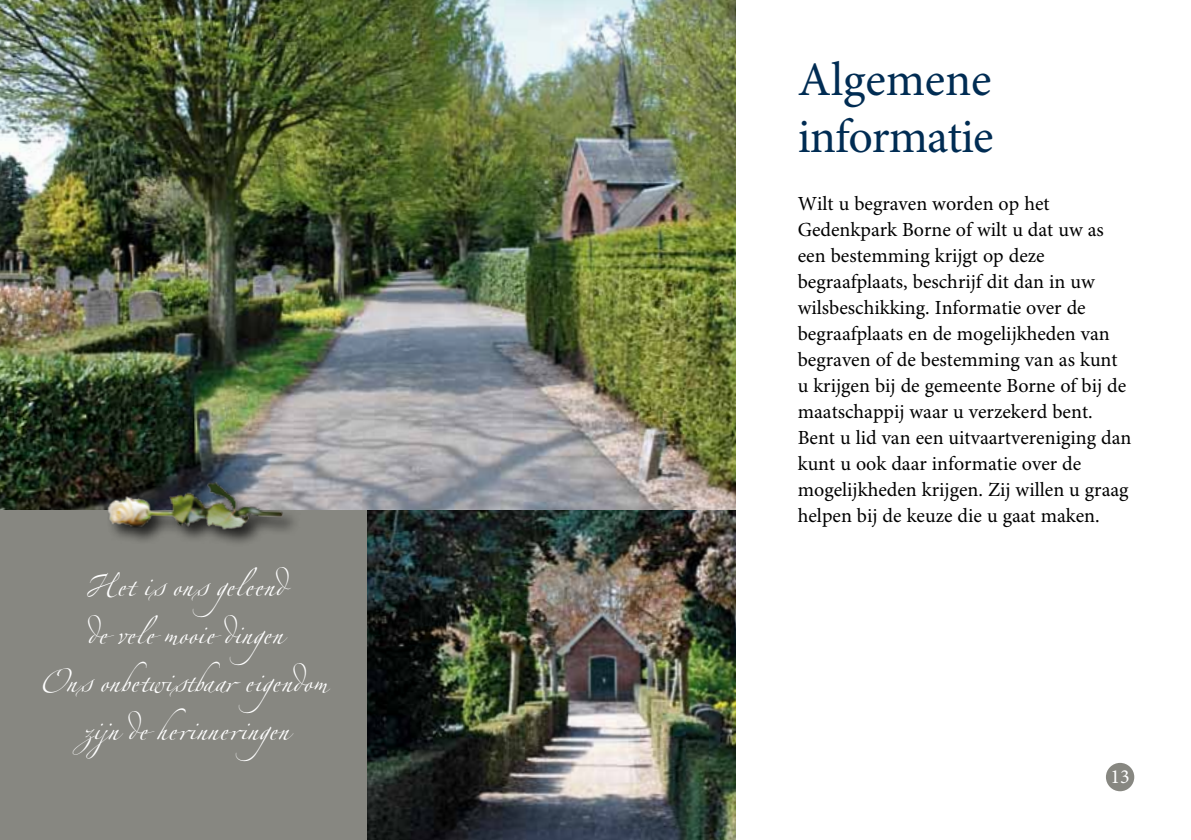
<style>
.page{position:relative;width:1191px;height:840px;background:#fff}
.page>*{position:absolute;margin:0;border:0;box-sizing:border-box;transform-origin:0 0}
.t1{font:48px/57.6px "Minion Pro";letter-spacing:-.02em;color:#002c53}
.t2{font:42px/48px "Linotype Zapfino Four";color:#fff;text-align:center}
.t3{font:20px/26px "Minion Pro";color:#000}
.t4{font:20px "Minion Pro";color:#fff}
</style>
<div class="page">
<img style="left:0;top:0;width:735px;height:510px">
<div style="left:1106px;top:762px;width:28px;height:28px;background:#878781;border-radius:50%"></div>
<div style="left:0;top:510px;width:393px;height:329px;background:#878781"></div>
<img style="left:368px;top:510px;width:367px;height:329px">
<div style="left:107px;top:480px;width:194px;height:67px;background:#000;opacity:.75"></div>
<img style="left:100px;top:452px;width:193px;height:95px">
<p class="t2" style="left:42px;top:555px;width:287px">Het is ons geleend<br>de vele mooie dingen<br>Ons onbetwistbaar eigendom zijn de herinneringen</p>
<h1 class="t1" style="left:797px;top:52px;width:197px">Algemene informatie</h1>
<p class="t3" style="left:797px;top:191px;width:335px">Wilt u begraven worden op het Gedenkpark Borne of wilt u dat uw as een bestemming krijgt op deze begraafplaats, beschrijf dit dan in uw wilsbeschikking. Informatie over de begraafplaats en de mogelijkheden van begraven of de bestemming van as kunt u krijgen bij de gemeente Borne of bij de maatschappij waar u verzekerd bent.<br>Bent u lid van een uitvaartvereniging dan kunt u ook daar informatie over de mogelijkheden krijgen. Zij willen u graag helpen bij de keuze die u gaat maken.</p>
<p class="t4" style="left:1110px;top:764px;width:21px">13</p>
</div>
